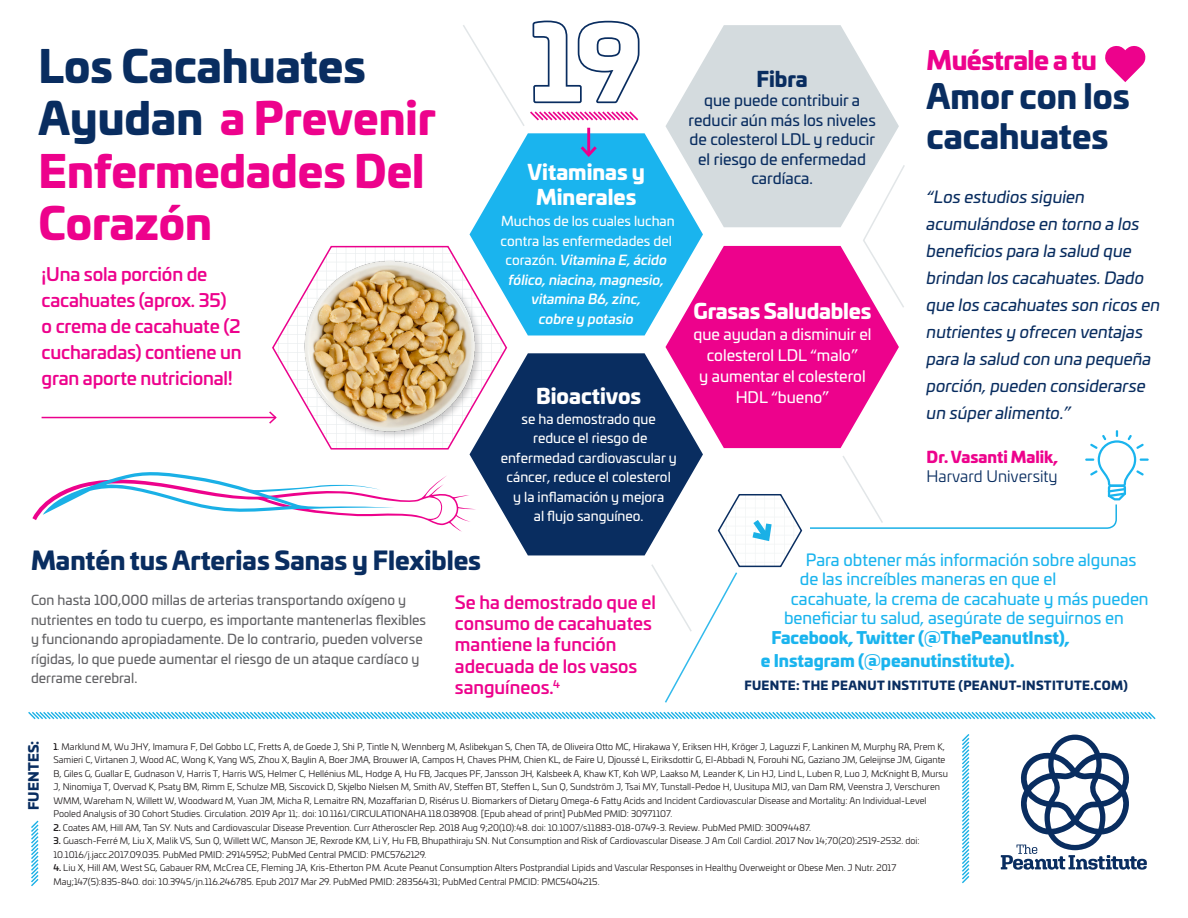
<style>
.page{position:relative;width:1188px;height:918px;background:#fff}
.page>*{position:absolute;margin:0;border:0;box-sizing:border-box;transform-origin:0 0}
.t1{font:900 43.5px/52.2px "Univia Pro";color:#ed028c}
.t2{font:900 33px/39.6px "Univia Pro";color:#092d60}
.t3{font:900 25.5px "Univia Pro";letter-spacing:-.02em;color:#ed028c}
.t4{font:900 24.9px "Univia Pro";color:#092d60}
.t5{font:900 20.7px/24.8px "Univia Pro";color:#fff;text-align:center}
.t6{font:900 20.7px "Univia Pro";color:#092d60}
.t7{font:500 18.15px/26px "Univia Pro";letter-spacing:-.01em;color:#ed028c}
.t8{font:500 17.85px/21.3px "Univia Pro";color:#ed028c}
.t9{font:italic 16.5px/27px "Univia Pro";color:#092d60}
.t10{font:16.5px "Univia Pro";color:#1ab4ee}
.t11{font:900 16.5px "Univia Pro";color:#1ab4ee}
.t12{font:15.6px "Univia Pro";color:#092d60}
.t13{font:900 15.6px "Univia Pro";color:#ed028c}
.t14{font:15.45px/19.5px "Univia Pro";color:#092d60;text-align:center}
.t15{font:15.45px/21px "Univia Pro";color:#fff;text-align:center}
.t16{font:13.5px/19.5px "Univia Pro";color:#616164}
.t17{font:italic 500 13.5px/19.5px "Univia Pro";color:#fff;text-align:center}
.t18{font:13.5px/19.5px "Univia Pro";color:#fff;text-align:center}
.t19{font:900 13.5px "Univia Pro";letter-spacing:.01em;color:#092d60}
.t20{font:900 12px "Univia Pro";letter-spacing:.03em;color:#092d60}
.t21{font:9px/13.5px "Univia Pro";color:#231f20}
.s1{color:#092d60}
.s2{font-weight:400;font-style:normal}
.s3{font-weight:500}
</style>
<div class="page">
<svg style="left:962px;top:734px;width:8px;height:150px"></svg>
<svg style="left:28px;top:711px;width:1128px;height:9px"></svg>
<hr style="left:42px;top:417px;width:234px;height:1px;background:#eb008c">
<svg style="left:470px;top:133px;width:233px;height:202px;background:#33bcef"></svg>
<svg style="left:271px;top:245px;width:237px;height:205px"></svg>
<svg style="left:665px;top:246px;width:234px;height:184px;background:#ea289d"></svg>
<svg style="left:470px;top:353px;width:233px;height:202px;background:#2f4776"></svg>
<svg style="left:665px;top:25px;width:234px;height:202px;fill:#d4dbde"></svg>
<svg style="left:1001px;top:735px;width:146px;height:135px"></svg>
<svg style="left:32px;top:470px;width:444px;height:62px"></svg>
<svg style="left:31px;top:820px;width:8px;height:66px"></svg>
<hr style="left:587px;top:128px;width:3px;height:27px;background:#eb008c">
<svg style="left:578px;top:143px;width:22px;height:16px"></svg>
<svg style="left:463px;top:20px;width:177px;height:108px"></svg>
<svg style="left:1105px;top:46px;width:41px;height:36px"></svg>
<img style="left:281px;top:250px;width:221px;height:188px">
<svg style="left:650px;top:430px;width:499px;height:273px"></svg>
<svg style="left:861px;top:163px;width:44px;height:146px"></svg>
<p class="t1" style="left:39px;top:37px;width:399px"><span class="s1">Los Cacahuates<br>Ayudan</span> a Prevenir<br>Enfermedades Del<br>Corazón</p>
<p class="t7" style="left:42px;top:261px;width:202px">¡Una sola porción de cacahuates (aprox. 35) o crema de cacahuate (2 cucharadas) contiene un gran aporte nutricional!</p>
<p class="t4" style="left:31px;top:540px;width:452px">Mantén tus Arterias Sanas y Flexibles</p>
<p class="t5" style="left:528px;top:158px;width:119px">Vitaminas y<br>Minerales</p>
<p class="t17" style="left:501px;top:210px;width:176px"><span class="s2">Muchos de los cuales luchan contra las enfermedades del corazón.</span> Vitamina E, ácido fólico, niacina, magnesio, vitamina B6, zinc,<br>cobre y potasio</p>
<p class="t5" style="left:536px;top:382px;width:107px">Bioactivos</p>
<p class="t18" style="left:501px;top:408px;width:177px">se ha demostrado que reduce el riesgo de enfermedad cardiovascular y cáncer, reduce el colesterol<br>y la inflamación y mejora<br>al flujo sanguíneo.</p>
<p class="t16" style="left:31px;top:590px;width:397px">Con hasta 100,000 millas de arterias transportando oxígeno y nutrientes en todo tu cuerpo, es importante mantenerlas flexibles y funcionando apropiadamente. De lo contrario, pueden volverse rígidas, lo que puede aumentar el riesgo de un ataque cardíaco y derrame cerebral.</p>
<p class="t8" style="left:455px;top:590px;width:202px">Se ha demostrado que el consumo de cacahuates mantiene la función adecuada de los vasos sanguíneos.<sup>4</sup></p>
<p class="t6" style="left:757px;top:62px;width:53px">Fibra</p>
<p class="t14" style="left:689px;top:90px;width:189px">que puede contribuir a reducir aún más los niveles de colesterol LDL y reducir el riesgo de enfermedad cardíaca.</p>
<p class="t5" style="left:694px;top:297px;width:179px">Grasas Saludables</p>
<p class="t15" style="left:693px;top:323px;width:179px">que ayudan a disminuir el colesterol LDL “malo”<br>y aumentar el colesterol<br>HDL “bueno”</p>
<p class="t3" style="left:927px;top:39px;width:172px">Muéstrale a tu</p>
<p class="t2" style="left:927px;top:74px;width:205px">Amor con los cacahuates</p>
<p class="t9" style="left:927px;top:183px;width:235px">“Los estudios siguien acumulándose en torno a los beneficios para la salud que brindan los cacahuates. Dado que los cacahuates son ricos en nutrientes y ofrecen ventajas para la salud con una pequeña porción, pueden considerarse un súper alimento.”</p>
<p class="t13" style="left:927px;top:444px;width:133px">Dr. Vasanti Malik,</p>
<p class="t12" style="left:927px;top:465px;width:133px">Harvard University</p>
<p class="t10" style="left:806px;top:547px;width:332px">Para obtener más información sobre algunas</p>
<p class="t10" style="left:800px;top:567px;width:258px">de las increíbles maneras en que el</p>
<p class="t10" style="left:791px;top:586px;width:359px">cacahuate, la crema de cacahuate y más pueden</p>
<p class="t10" style="left:784px;top:606px;width:341px">beneficiar tu salud, asegúrate de seguirnos en</p>
<p class="t11" style="left:771px;top:624px;width:300px">Facebook, Twitter (@ThePeanutInst),</p>
<p class="t11" style="left:761px;top:648px;width:255px">e Instagram (@peanutinstitute).</p>
<p class="t20" style="left:744px;top:675px;width:385px">FUENTE: THE PEANUT INSTITUTE (PEANUT-INSTITUTE.COM)</p>
<p class="t19" style="left:23px;top:810px;width:71px;rotate:-90deg">FUENTES:</p>
<p class="t21" style="left:53px;top:739px;width:896px"><span class="s3">1</span>. Marklund M, Wu JHY, Imamura F, Del Gobbo LC, Fretts A, de Goede J, Shi P, Tintle N, Wennberg M, Aslibekyan S, Chen TA, de Oliveira Otto MC, Hirakawa Y, Eriksen HH, Kröger J, Laguzzi F, Lankinen M, Murphy RA, Prem K, Samieri C, Virtanen J, Wood AC, Wong K, Yang WS, Zhou X, Baylin A, Boer JMA, Brouwer IA, Campos H, Chaves PHM, Chien KL, de Faire U, Djoussé L, Eiriksdottir G, El-Abbadi N, Forouhi NG, Gaziano JM, Geleijnse JM, Gigante B, Giles G, Guallar E, Gudnason V, Harris T, Harris WS, Helmer C, Hellénius ML, Hodge A, Hu FB, Jacques PF, Jansson JH, Kalsbeek A, Khaw KT, Koh WP, Laakso M, Leander K, Lin HJ, Lind L, Luben R, Luo J, McKnight B, Mursu J, Ninomiya T, Overvad K, Psaty BM, Rimm E, Schulze MB, Siscovick D, Skjelbo Nielsen M, Smith AV, Steffen BT, Steffen L, Sun Q, Sundström J, Tsai MY, Tunstall-Pedoe H, Uusitupa MIJ, van Dam RM, Veenstra J, Verschuren WMM, Wareham N, Willett W, Woodward M, Yuan JM, Micha R, Lemaitre RN, Mozaffarian D, Risérus U. Biomarkers of Dietary Omega-6 Fatty Acids and Incident Cardiovascular Disease and Mortality: An Individual-Level Pooled Analysis of 30 Cohort Studies. Circulation. 2019 Apr 11;. doi: 10.1161/CIRCULATIONAHA.118.038908. [Epub ahead of print] PubMed PMID: 30971107.</p>
<p class="t21" style="left:53px;top:820px;width:759px"><span class="s3">2.</span> Coates AM, Hill AM, Tan SY. Nuts and Cardiovascular Disease Prevention. Curr Atheroscler Rep. 2018 Aug 9;20(10):48. doi: 10.1007/s11883-018-0749-3. Review. PubMed PMID: 30094487.</p>
<p class="t21" style="left:53px;top:834px;width:868px"><span class="s3">3.</span> Guasch-Ferré M, Liu X, Malik VS, Sun Q, Willett WC, Manson JE, Rexrode KM, Li Y, Hu FB, Bhupathiraju SN. Nut Consumption and Risk of Cardiovascular Disease. J Am Coll Cardiol. 2017 Nov 14;70(20):2519-2532. doi:<br>10.1016/j.jacc.2017.09.035. PubMed PMID: 29145952; PubMed Central PMCID: PMC5762129.</p>
<p class="t21" style="left:53px;top:861px;width:844px"><span class="s3">4.</span> Liu X, Hill AM, West SG, Gabauer RM, McCrea CE, Fleming JA, Kris-Etherton PM. Acute Peanut Consumption Alters Postprandial Lipids and Vascular Responses in Healthy Overweight or Obese Men. J Nutr. 2017<br>May;147(5):835-840. doi: 10.3945/jn.116.246785. Epub 2017 Mar 29. PubMed PMID: 28356431; PubMed Central PMCID: PMC5404215.</p>
</div>
